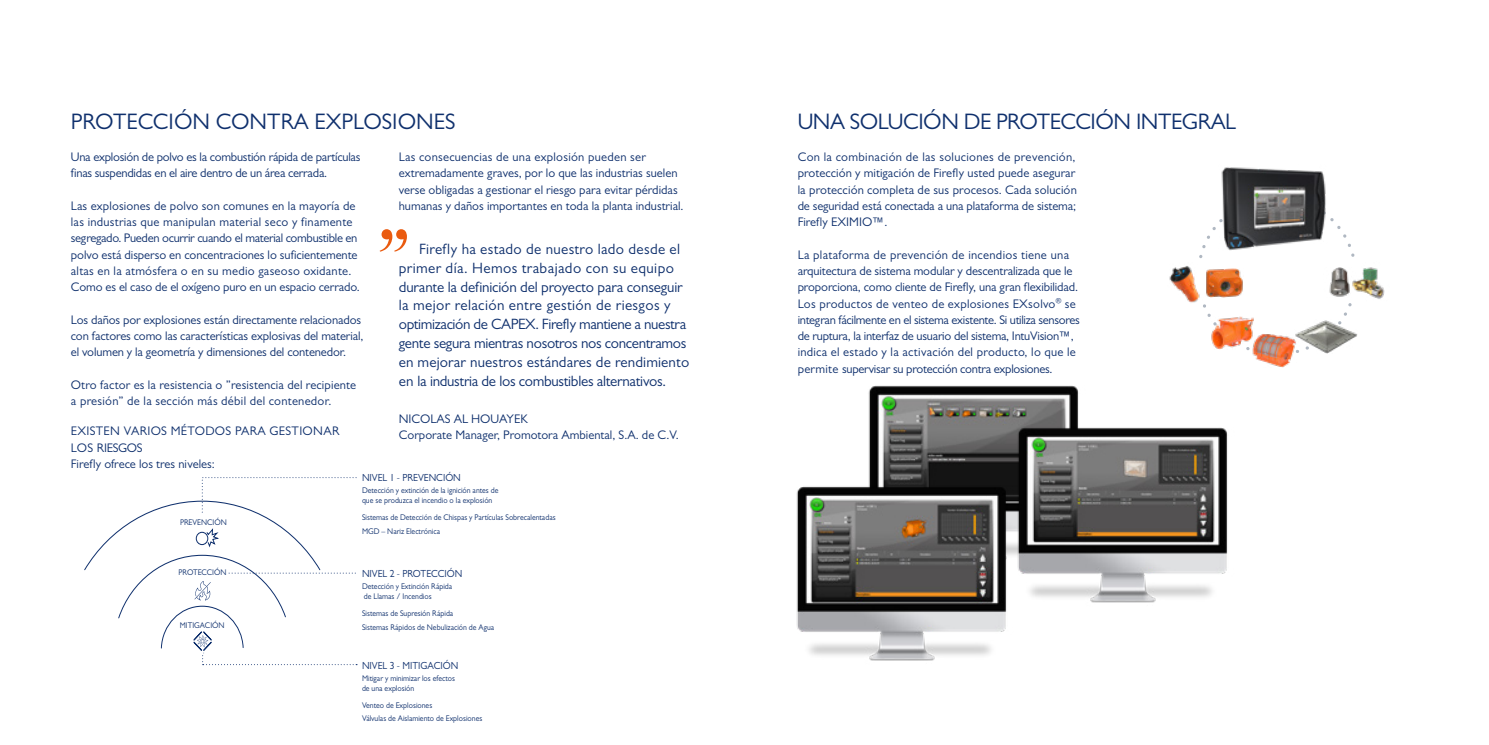
<style>
.page{position:relative;width:1489px;height:745px;background:#fff}
.page>*{position:absolute;margin:0;border:0;box-sizing:border-box;transform-origin:0 0}
.t1{font:87.5px "Bask Old Face";color:#ea5b10}
.t2{font:22.5px "Gill Sans MT Pro";letter-spacing:-.02em;color:#0f306d}
.t3{font:22.5px "Gill Sans MT Pro";color:#0f306d}
.t4{font:15px/18.8px "Gill Sans MT Pro";letter-spacing:-.01em;color:#0f306d}
.t5{font:12.5px/16.2px "Gill Sans MT Pro";letter-spacing:-.005em;color:#0f306d}
.t6{font:10.25px "Gill Sans MT Pro";color:#0f306d;scale:.94 1}
.t7{font:8.25px/10.2px "Gill Sans MT Pro";color:#0f306d;scale:.94 1}
</style>
<div class="page">
<img style="left:868px;top:385px;width:208px;height:60px">
<img style="left:796px;top:445px;width:195px;height:216px">
<img style="left:965px;top:387px;width:263px;height:252px">
<svg style="left:84px;top:477px;width:274px;height:188px"></svg>
<img style="left:1371px;top:267px;width:14px;height:32px">
<img style="left:1221px;top:167px;width:105px;height:27px">
<svg style="left:1169px;top:194px;width:202px;height:160px"></svg>
<img style="left:1293px;top:319px;width:63px;height:34px">
<img style="left:1210px;top:316px;width:43px;height:33px">
<img style="left:1251px;top:333px;width:45px;height:34px">
<h2 class="t3" style="left:71px;top:108px;width:386px">PROTECCIÓN CONTRA EXPLOSIONES</h2>
<p class="t5" style="left:71px;top:149px;width:291px">Una explosión de polvo es la combustión rápida de partículas finas suspendidas en el aire dentro de un área cerrada.</p>
<p class="t5" style="left:71px;top:197px;width:290px">Las explosiones de polvo son comunes en la mayoría de las industrias que manipulan material seco y finamente segregado. Pueden ocurrir cuando el material combustible en polvo está disperso en concentraciones lo suficientemente altas en la atmósfera o en su medio gaseoso oxidante.<br>Como es el caso de el oxígeno puro en un espacio cerrado.</p>
<p class="t5" style="left:71px;top:311px;width:294px">Los daños por explosiones están directamente relacionados con factores como las características explosivas del material, el volumen y la geometría y dimensiones del contenedor.</p>
<p class="t5" style="left:71px;top:376px;width:287px">Otro factor es la resistencia o ”resistencia del recipiente a presión” de la sección más débil del contenedor.</p>
<p class="t5" style="left:399px;top:149px;width:286px">Las consecuencias de una explosión pueden ser extremadamente graves, por lo que las industrias suelen verse obligadas a gestionar el riesgo para evitar pérdidas humanas y daños importantes en toda la planta industrial.</p>
<h1 class="t1" style="left:376px;top:212px;width:37px">”</h1>
<p class="t4" style="left:399px;top:239px;width:292px;text-indent:20px">Firefly ha estado de nuestro lado desde el primer día. Hemos trabajado con su equipo durante la definición del proyecto para conseguir la mejor relación entre gestión de riesgos y optimización de CAPEX. Firefly mantiene a nuestra gente segura mientras nosotros nos concentramos en mejorar nuestros estándares de rendimiento en la industria de los combustibles alternativos.</p>
<p class="t5" style="left:399px;top:410px;width:281px">NICOLAS AL HOUAYEK<br>Corporate Manager, Promotora Ambiental, S.A. de C.V.</p>
<p class="t5" style="left:71px;top:422px;width:270px">EXISTEN VARIOS MÉTODOS PARA GESTIONAR<br>LOS RIESGOS<br>Firefly ofrece los tres niveles:</p>
<p class="t6" style="left:362px;top:471px;width:107px">NIVEL 1 - PREVENCIÓN</p>
<p class="t7" style="left:362px;top:485px;width:147px">Detección y extinción de la ignición antes de que se produzca el incendio o la explosión</p>
<p class="t7" style="left:362px;top:510px;width:207px;line-height:13.4px">Sistemas de Detección de Chispas y Partículas Sobrecalentadas<br>MGD – Nariz Electrónica</p>
<p class="t6" style="left:362px;top:567px;width:108px">NIVEL 2 - PROTECCIÓN</p>
<p class="t7" style="left:362px;top:580px;width:97px">Detección y Extinción Rápida de Llamas / Incendios</p>
<p class="t7" style="left:362px;top:606px;width:142px;line-height:13.4px">Sistemas de Supresión Rápida<br>Sistemas Rápidos de Nebulización de Agua</p>
<p class="t6" style="left:362px;top:659px;width:104px">NIVEL 3 - MITIGACIÓN</p>
<p class="t7" style="left:362px;top:672px;width:101px">Mitigar y minimizar los efectos de una explosión</p>
<p class="t7" style="left:362px;top:698px;width:129px;line-height:13.4px">Venteo de Explosiones<br>Válvulas de Aislamiento de Explosiones</p>
<p class="t7" style="left:180px;top:516px;width:51px">PREVENCIÓN</p>
<p class="t7" style="left:179px;top:567px;width:52px">PROTECCIÓN</p>
<p class="t7" style="left:180px;top:619px;width:49px">MITIGACIÓN</p>
<h2 class="t2" style="left:797px;top:108px;width:440px">UNA SOLUCIÓN DE PROTECCIÓN INTEGRAL</h2>
<p class="t5" style="left:797px;top:149px;width:281px;text-align:justify">Con la combinación de las soluciones de prevención, protección y mitigación de Firefly usted puede asegurar la protección completa de sus procesos. Cada solución de seguridad está conectada a una plataforma de sistema; Firefly EXIMIO™.</p>
<p class="t5" style="left:797px;top:246px;width:284px">La plataforma de prevención de incendios tiene una arquitectura de sistema modular y descentralizada que le proporciona, como cliente de Firefly, una gran flexibilidad.<br>Los productos de venteo de explosiones EXsolvo<sup>®</sup> se integran fácilmente en el sistema existente. Si utiliza sensores de ruptura, la interfaz de usuario del sistema, IntuVision™, indica el estado y la activación del producto, lo que le permite supervisar su protección contra explosiones.</p>
</div>
